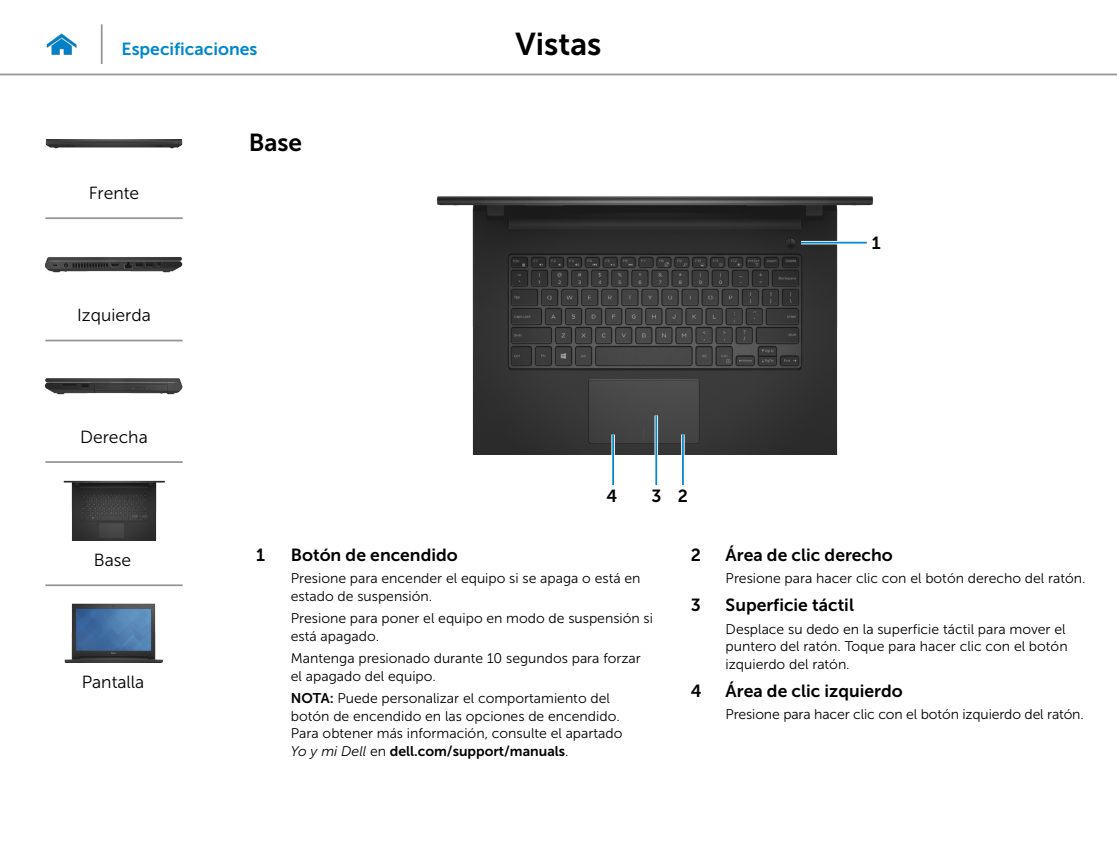
<style>
.page{position:relative;width:1117px;height:844px;background:#fff}
.page>*{position:absolute;margin:0;border:0;box-sizing:border-box;transform-origin:0 0}
.t1{font:31.5px "Museo Sans For Dell 700";color:#000}
.Head2{font:24.5px "Museo Sans For Dell 700";color:#000}
.Callout_Head{font:17.5px "Museo Sans For Dell 700";color:#000}
.t2{font:17.5px "Museo Sans For Dell 300";color:#000}
.t3{font:17.5px "Museo Sans For Dell 700";color:#0087cc}
.Callout-L{font:17.5px "Museo Sans For Dell 700";color:#000}
.Callout_description{font:14px/17.5px "Museo Sans For Dell 300";color:#000}
.s1{font-family:"Museo Sans For Dell 700"}
.s2{font-style:italic}
</style>
<div class="page">
<hr style="left:0;top:74px;width:1116px;height:1px;background:#939598">
<img style="left:46px;top:33px;width:31px;height:23px">
<img style="left:436px;top:196px;width:438px;height:258px">
<hr style="left:800px;top:241px;width:66px;height:3px;background:#fff">
<hr style="left:800px;top:242px;width:66px;height:1px;background:#0087cc">
<svg style="left:654px;top:415px;width:4px;height:70px"></svg>
<hr style="left:655px;top:415px;width:2px;height:70px;background:#0087cc">
<hr style="left:681px;top:434px;width:3px;height:51px;background:#fff">
<hr style="left:682px;top:434px;width:1px;height:51px;background:#0087cc">
<hr style="left:611px;top:434px;width:3px;height:51px;background:#fff">
<hr style="left:612px;top:434px;width:2px;height:51px;background:#0087cc">
<hr style="left:101px;top:24px;width:2px;height:40px;background:#939598">
<img style="left:45px;top:139px;width:137px;height:10px">
<img style="left:45px;top:257px;width:137px;height:16px">
<img style="left:45px;top:378px;width:137px;height:16px">
<img style="left:64px;top:480px;width:100px;height:60px">
<img style="left:65px;top:603px;width:98px;height:59px">
<hr style="left:45px;top:217px;width:138px;height:2px;background:#939598">
<hr style="left:45px;top:339px;width:138px;height:2px;background:#939598">
<hr style="left:45px;top:461px;width:138px;height:2px;background:#939598">
<hr style="left:45px;top:584px;width:138px;height:2px;background:#939598">
<p class="t3" style="left:122px;top:39px;width:137px">Especificaciones</p>
<h1 class="t1" style="left:515px;top:26px;width:87px">Vistas</h1>
<p class="t2" style="left:89px;top:183px;width:52px">Frente</p>
<p class="t2" style="left:77px;top:305px;width:75px">Izquierda</p>
<p class="t2" style="left:80px;top:428px;width:69px">Derecha</p>
<p class="t2" style="left:94px;top:550px;width:39px">Base</p>
<p class="t2" style="left:82px;top:672px;width:64px">Pantalla</p>
<p class="Head2" style="left:249px;top:128px;width:55px">Base</p>
<p class="Callout-L" style="left:606px;top:486px;width:12px">4</p>
<p class="Callout-L" style="left:651px;top:486px;width:12px">3</p>
<p class="Callout-L" style="left:677px;top:486px;width:12px">2</p>
<p class="Callout-L" style="left:871px;top:233px;width:10px">1</p>
<p class="Callout_Head" style="left:256px;top:544px;width:10px">1</p>
<p class="Callout_Head" style="left:291px;top:544px;width:168px">Botón de encendido</p>
<p class="Callout_description" style="left:291px;top:569px;width:351px">Presione para encender el equipo si se apaga o está en estado de suspensión.</p>
<p class="Callout_description" style="left:291px;top:609px;width:363px">Presione para poner el equipo en modo de suspensión si está apagado.</p>
<p class="Callout_description" style="left:291px;top:649px;width:351px">Mantenga presionado durante 10 segundos para forzar el apagado del equipo.</p>
<p class="Callout_description" style="left:291px;top:689px;width:333px"><span class="s1">NOTA:</span> Puede personalizar el comportamiento del botón de encendido en las opciones de encendido.<br>Para obtener más información, consulte el apartado <span class="s2">Yo y mi Dell</span> en <span class="s1">dell.com/support/manuals</span>.</p>
<p class="Callout_Head" style="left:690px;top:544px;width:12px">2</p>
<p class="Callout_Head" style="left:725px;top:544px;width:169px">Área de clic derecho</p>
<p class="Callout_description" style="left:725px;top:569px;width:361px">Presione para hacer clic con el botón derecho del ratón.</p>
<p class="Callout_Head" style="left:690px;top:595px;width:12px">3</p>
<p class="Callout_Head" style="left:725px;top:595px;width:130px">Superficie táctil</p>
<p class="Callout_description" style="left:725px;top:620px;width:343px">Desplace su dedo en la superficie táctil para mover el puntero del ratón. Toque para hacer clic con el botón izquierdo del ratón.</p>
<p class="Callout_Head" style="left:690px;top:680px;width:12px">4</p>
<p class="Callout_Head" style="left:725px;top:680px;width:178px">Área de clic izquierdo</p>
<p class="Callout_description" style="left:725px;top:705px;width:360px">Presione para hacer clic con el botón izquierdo del ratón.</p>
</div>
